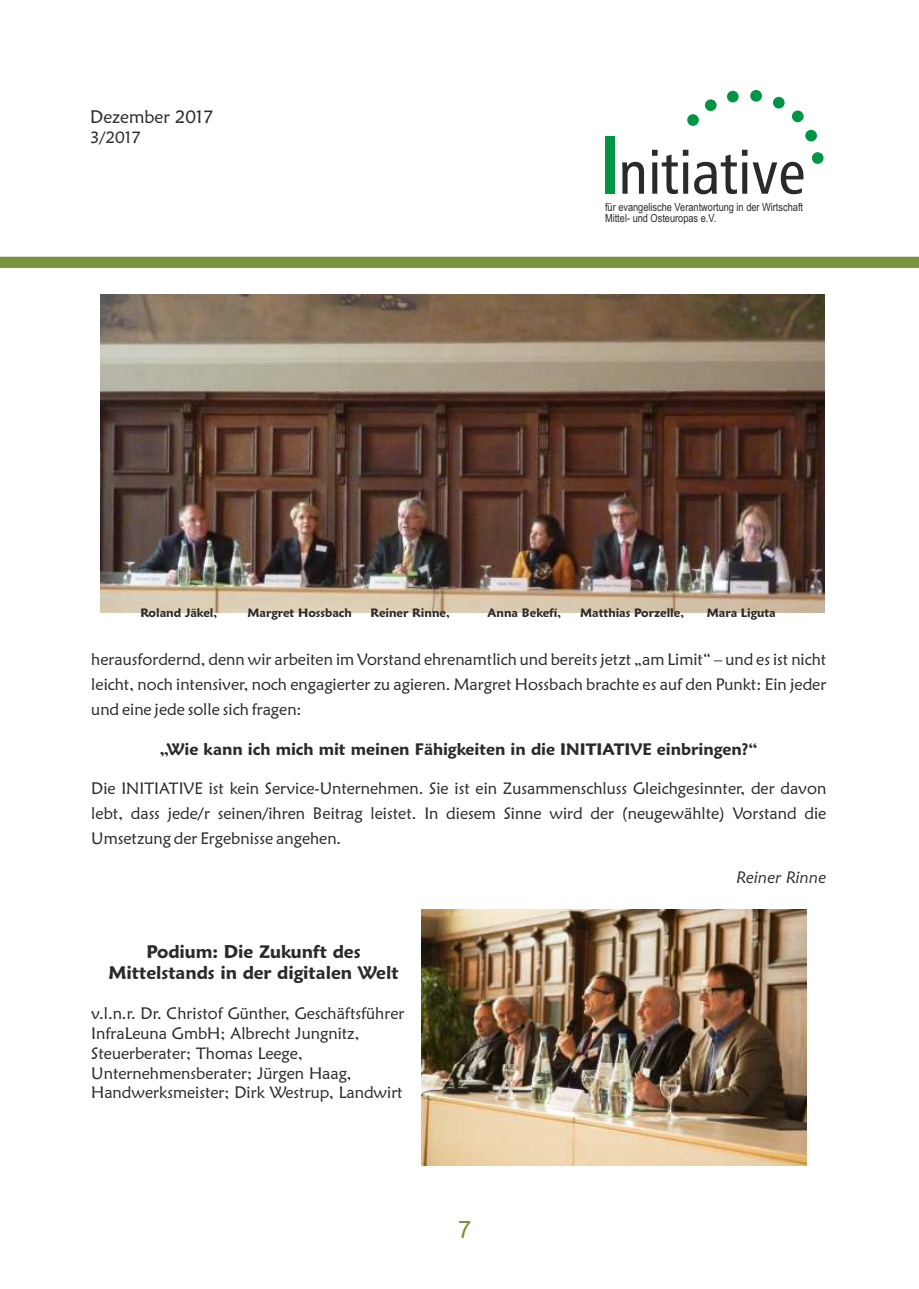
<style>
.page{position:relative;width:919px;height:1289px;background:#fff}
.page>*{position:absolute;margin:0;border:0;box-sizing:border-box;transform-origin:0 0}
.t1{font:24px "Arial";color:#75943b}
.t2{font:600 18px/21.6px "Maiandra GD";color:#2b2929;text-align:center}
.t3{font:18px "Maiandra GD";color:#2b2929}
.t4{font:16.5px/24.8px "Maiandra GD";color:#2b2929;text-align:justify}
.t5{font:600 16.5px "Maiandra GD";color:#2b2929}
.t6{font:italic 16.5px "Maiandra GD";color:#2b2929}
.t7{font:600 12px "Maiandra GD";color:#2b2929}
.t8{font:11.25px/11.4px "Arial Narrow";color:#2b2929}
</style>
<div class="page">
<svg style="left:622px;top:162px;width:22px;height:32px"></svg>
<svg style="left:652px;top:150px;width:36px;height:44px"></svg>
<svg style="left:694px;top:150px;width:109px;height:44px"></svg>
<div style="left:687px;top:114px;width:11px;height:12px;background:#009445;border-radius:50%"></div>
<div style="left:704px;top:99px;width:12px;height:12px;background:#009445;border-radius:50%"></div>
<div style="left:727px;top:91px;width:11px;height:11px;background:#009445;border-radius:50%"></div>
<div style="left:750px;top:90px;width:11px;height:12px;background:#009445;border-radius:50%"></div>
<div style="left:772px;top:97px;width:12px;height:11px;background:#009445;border-radius:50%"></div>
<div style="left:791px;top:110px;width:12px;height:12px;background:#009445;border-radius:50%"></div>
<div style="left:805px;top:130px;width:11px;height:11px;background:#009445;border-radius:50%"></div>
<div style="left:811px;top:152px;width:12px;height:12px;background:#009445;border-radius:50%"></div>
<div style="left:605px;top:136px;width:9px;height:58px;background:#009445"></div>
<svg style="left:0;top:257px;width:918px;height:11px;background:#75943c"></svg>
<img style="left:101px;top:295px;width:723px;height:318px">
<img style="left:421px;top:909px;width:385px;height:256px">
<p class="t3" style="left:90px;top:109px;width:125px">Dezember 2017</p>
<p class="t4" style="left:90px;top:126px;width:52px">3/2017</p>
<p class="t8" style="left:605px;top:202px;width:199px">für evangelische Verantwortung in der Wirtschaft<br>Mittel- und Osteuropas e.V.</p>
<p class="t7" style="left:140px;top:608px;width:78px">Roland Jäkel,</p>
<p class="t7" style="left:247px;top:608px;width:106px">Margret Hossbach</p>
<p class="t7" style="left:370px;top:608px;width:81px">Reiner Rinne,</p>
<p class="t7" style="left:487px;top:608px;width:75px">Anna Bekefí,</p>
<p class="t7" style="left:580px;top:608px;width:105px">Matthias Porzelle,</p>
<p class="t7" style="left:706px;top:608px;width:71px">Mara Liguta</p>
<p class="t4" style="left:91px;top:648px;width:736px">herausfordernd, denn wir arbeiten im Vorstand ehrenamtlich und bereits jetzt „am Limit“ – und es ist nicht leicht, noch intensiver, noch engagierter zu agieren. Margret Hossbach brachte es auf den Punkt: Ein jeder und eine jede solle sich fragen:</p>
<p class="t5" style="left:160px;top:742px;width:599px">„Wie kann ich mich mit meinen Fähigkeiten in die INITIATIVE einbringen?“</p>
<p class="t4" style="left:91px;top:777px;width:736px">Die INITIATIVE ist kein Service-Unternehmen. Sie ist ein Zusammenschluss Gleichgesinnter, der davon lebt, dass jede/r seinen/ihren Beitrag leistet. In diesem Sinne wird der (neugewählte) Vorstand die Umsetzung der Ergebnisse angehen.</p>
<p class="t6" style="left:736px;top:870px;width:91px">Reiner Rinne</p>
<p class="t2" style="left:108px;top:942px;width:292px">Podium: Die Zukunft des<br>Mittelstands in der digitalen Welt</p>
<p class="t4" style="left:91px;top:1005px;width:314px;line-height:19.8px;text-align:left">v.l.n.r. Dr. Christof Günther, Geschäftsführer InfraLeuna GmbH; Albrecht Jungnitz, Steuerberater; Thomas Leege, Unternehmensberater; Jürgen Haag, Handwerksmeister; Dirk Westrup, Landwirt</p>
<h1 class="t1" style="left:458px;top:1220px;width:15px">7</h1>
</div>
